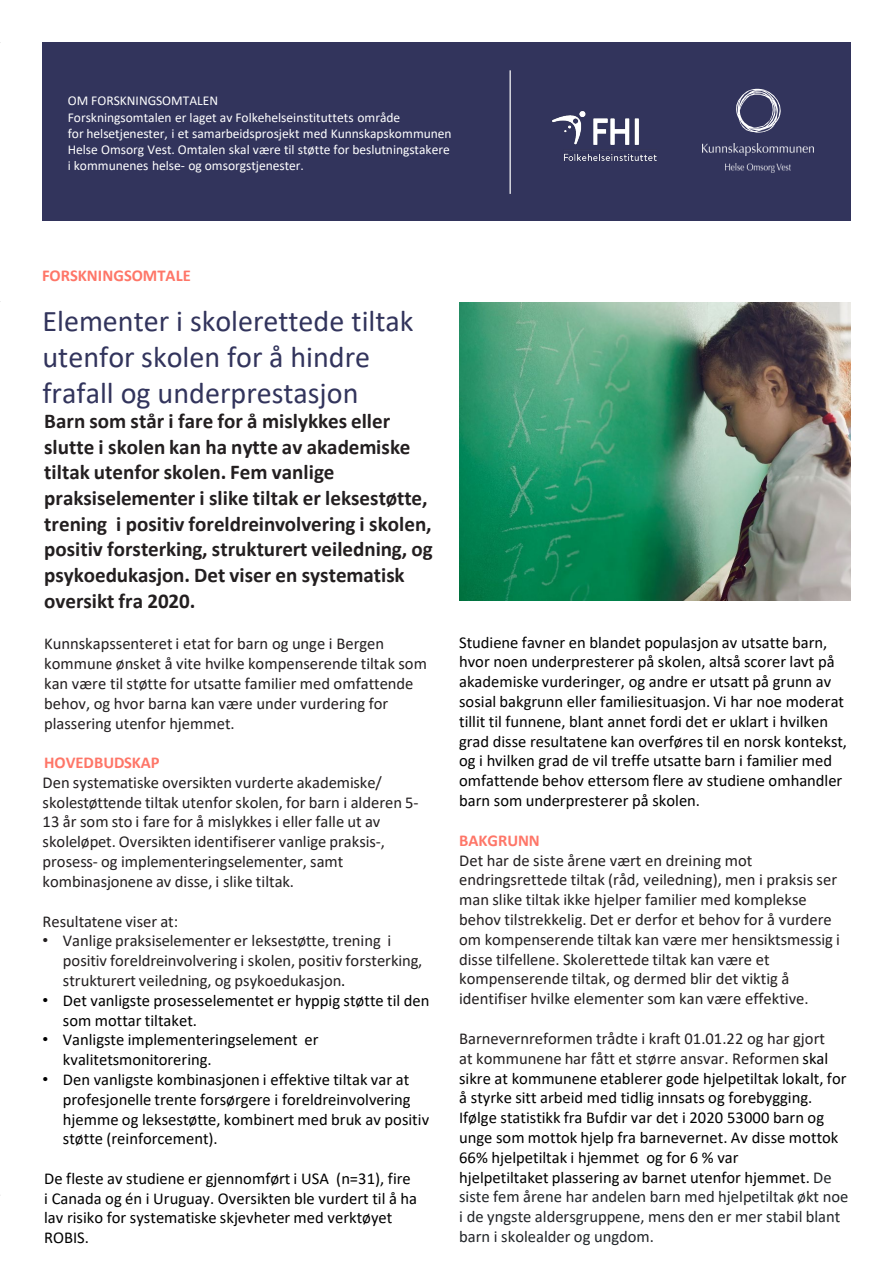
<style>
.page{position:relative;width:893px;height:1264px;background:#fff}
.page>*{position:absolute;margin:0;border:0;box-sizing:border-box;transform-origin:0 0}
.t1{font:30px/36px "Calibri";color:#32345c}
.t2{font:700 21px/25.7px "Calibri";color:#231f20}
.t3{font:16.5px/19.8px "Calibri";color:#000}
.t4{font:16.5px/19.8px "Calibri";color:#231f20}
.t5{font:700 16.5px "Calibri";color:#fe7668}
.t6{font:13.5px/16.2px "Calibri";color:#fff}
.s1{font-family:"Arial"}
.s2{color:#000}
.s3{color:#231f20}
.s4{color:#212529}
</style>
<div class="page">
<div style="left:42px;top:42px;width:808px;height:179px;background:#32345c"></div>
<hr style="left:509px;top:70px;width:1px;height:124px;background:#fff">
<img style="left:703px;top:143px;width:110px;height:12px">
<svg style="left:736px;top:89px;width:44px;height:43px"></svg>
<img style="left:725px;top:164px;width:65px;height:8px">
<img style="left:552px;top:111px;width:151px;height:50px">
<img style="left:459px;top:303px;width:391px;height:297px">
<p class="t6" style="left:68px;top:92px;width:385px">OM FORSKNINGSOMTALEN<br>Forskningsomtalen er laget av Folkehelseinstituttets område<br>for helsetjenester, i et samarbeidsprosjekt med Kunnskapskommunen Helse Omsorg Vest. Omtalen skal være til støtte for beslutningstakere i kommunenes helse- og omsorgstjenester.</p>
<p class="t5" style="left:42px;top:264px;width:150px">FORSKNINGSOMTALE</p>
<h2 class="t1" style="left:42px;top:302px;width:372px">Elementer i skolerettede tiltak utenfor skolen for å hindre frafall og underprestasjon</h2>
<p class="t2" style="left:44px;top:407px;width:390px">Barn som står i fare for å mislykkes eller slutte i skolen kan ha nytte av akademiske tiltak utenfor skolen. Fem vanlige praksiselementer i slike tiltak er leksestøtte, trening i positiv foreldreinvolvering i skolen, positiv forsterking, strukturert veiledning, og psykoedukasjon. Det viser en systematisk oversikt fra 2020.</p>
<p class="t4" style="left:44px;top:633px;width:384px">Kunnskapssenteret i etat for barn og unge i Bergen kommune ønsket å vite hvilke kompenserende tiltak som kan være til støtte for utsatte familier med omfattende behov, og hvor barna kan være under vurdering for plassering utenfor hjemmet.</p>
<p class="t5" style="left:44px;top:750px;width:117px">HOVEDBUDSKAP</p>
<p class="t4" style="left:43px;top:771px;width:377px">Den systematiske oversikten vurderte akademiske/ skolestøttende tiltak utenfor skolen, for barn i alderen 5- 13 år som sto i fare for å mislykkes i eller falle ut av skoleløpet. Oversikten identifiserer vanlige praksis-, prosess- og implementeringselementer, samt kombinasjonene av disse, i slike tiltak.</p>
<p class="t4" style="left:43px;top:910px;width:137px">Resultatene viser at:</p>
<p class="t4" style="left:63px;top:930px;width:361px;text-indent:-20px"><span class="s1">•</span> Vanlige praksiselementer er leksestøtte, trening i positiv foreldreinvolvering i skolen, positiv forsterking, strukturert veiledning, og psykoedukasjon<span class="s2">.</span></p>
<p class="t3" style="left:63px;top:989px;width:368px;text-indent:-20px"><span class="s1">•</span> Det vanligste prosesselementet er hyppig støtte til den som mottar tiltaket.</p>
<p class="t3" style="left:63px;top:1029px;width:257px;text-indent:-20px"><span class="s1">•</span> Vanligste implementeringselement er kvalitetsmonitorering.</p>
<p class="t3" style="left:63px;top:1068px;width:368px;text-indent:-20px"><span class="s1">•</span> Den vanligste kombinasjonen i effektive tiltak var at profesjonelle trente forsørgere i foreldreinvolvering hjemme og leksestøtte, kombinert med bruk av positiv støtte (reinforcement).</p>
<p class="t3" style="left:44px;top:1167px;width:374px">De fleste av studiene er gjennomført i USA (n=31), fire i Canada og én i Uruguay. Oversikten ble vurdert til å ha lav risiko for systematiske skjevheter med verktøyet ROBIS.</p>
<p class="t3" style="left:459px;top:631px;width:389px">Studiene favner en blandet populasjon av utsatte barn, hvor noen underpresterer på skolen, altså scorer lavt på akademiske vurderinger, og andre er utsatt på grunn av sosial bakgrunn eller familiesituasjon. Vi har noe moderat tillit til funnene, blant annet fordi det er uklart i hvilken grad disse resultatene kan overføres til en norsk kontekst, og i hvilken grad de vil treffe utsatte barn i familier med omfattende behov ettersom flere av studiene omhandler barn som underpresterer på skolen.</p>
<p class="t5" style="left:459px;top:828px;width:82px">BAKGRUNN</p>
<p class="t4" style="left:459px;top:849px;width:382px">Det har de siste årene vært en dreining mot endringsrettede tiltak (råd, veiledning), men i praksis ser man slike tiltak ikke hjelper familier med komplekse behov tilstrekkelig. Det er derfor et behov for å vurdere om kompenserende tiltak kan være mer hensiktsmessig i disse tilfellene. Skolerettede tiltak kan være et kompenserende tiltak, og dermed blir det viktig å identifiser hvilke elementer som kan være effektive.</p>
<p class="t3" style="left:459px;top:1027px;width:391px"><span class="s3">Barnevernreformen trådte i kraft 01.01.22 og har gjort<br>at kommunene har fått et større ansvar. Reformen</span> skal sikre at kommunene etablerer gode hjelpetiltak lokalt, for å styrke sitt arbeid med tidlig innsats og forebygging.<br>Ifølge statistikk fra Bufdir var det i 2020 53000 barn og unge som mottok hjelp fra barnevernet. Av disse mottok 66% hjelpetiltak i hjemmet og for 6 % var<br>hjelpetiltaket plassering av barnet utenfor hjemmet. <span class="s4">De siste fem årene har andelen barn med hjelpetiltak økt noe i de yngste aldersgruppene, mens den er mer stabil blant barn i skolealder og ungdom.</span></p>
</div>
